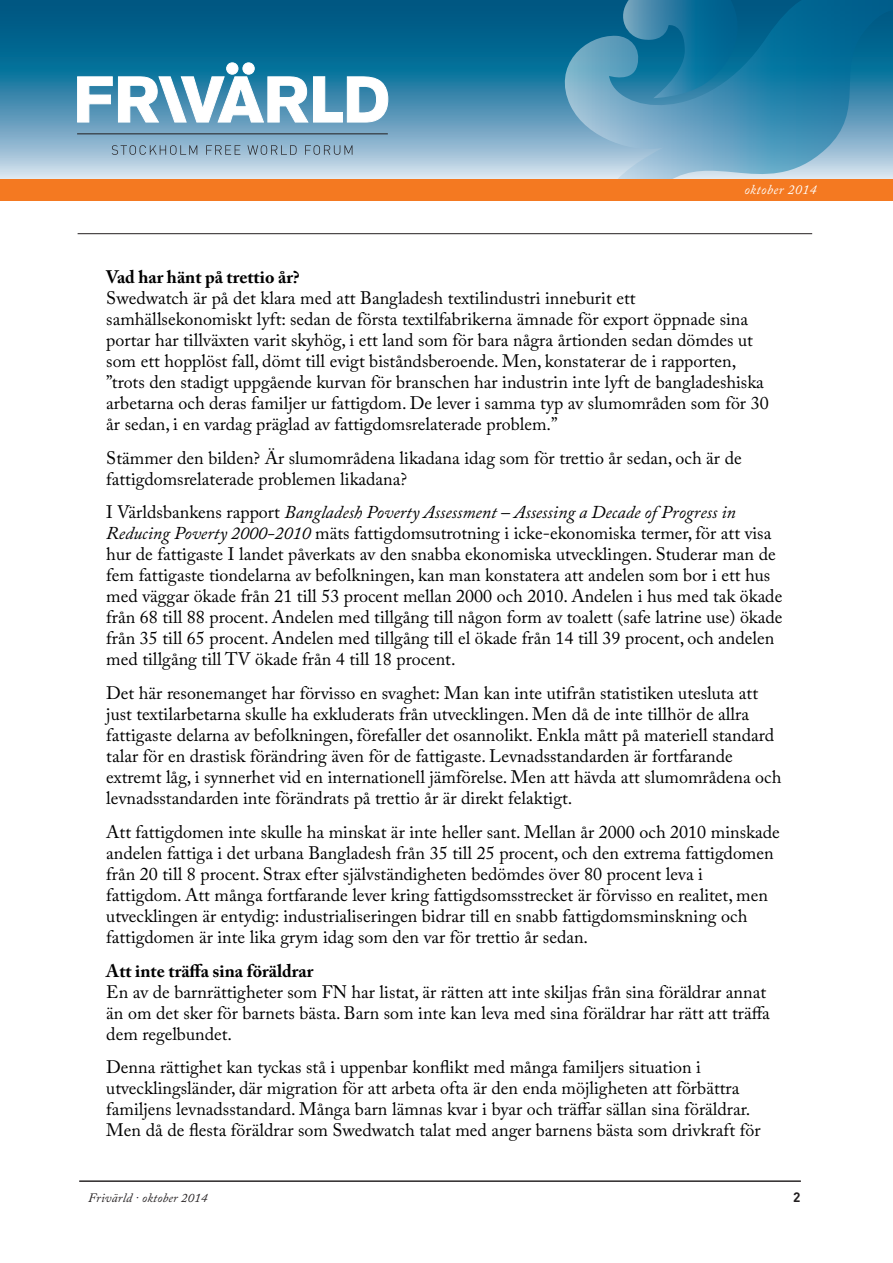
<style>
.page{position:relative;width:893px;height:1263px;background:#fff}
.page>*{position:absolute;margin:0;border:0;box-sizing:border-box;transform-origin:0 0}
.t1{font:18px/21px "Adobe Caslon Pro";color:#000}
.t2{font:italic 13.5px "Adobe Caslon Pro";letter-spacing:.04em;color:#fff}
.t3{font:700 13.5px "DIN";color:#231f20}
.t4{font:italic 12.75px "Adobe Caslon Pro";letter-spacing:.02em;color:#231f20}
.s1{font-weight:700}
.s2{font-style:italic}
</style>
<div class="page">
<hr style="left:78px;top:233px;width:734px;height:1px;background:#231f20">
<svg style="left:0;top:0;width:565px;height:179px;background:#4189ab"></svg>
<svg style="left:565px;top:0;width:328px;height:179px;background:#4f94b6"></svg>
<svg style="left:616px;top:0;width:132px;height:98px;background:#1c779f"></svg>
<div style="left:0;top:179px;width:893px;height:22px;background:#f47921"></div>
<svg style="left:77px;top:76px;width:312px;height:47px"></svg>
<div style="left:227px;top:63px;width:11px;height:11px;background:#fff;border-radius:50%"></div>
<div style="left:226px;top:62px;width:12px;height:13px;border:1px solid #fff;border-radius:50%"></div>
<div style="left:243px;top:63px;width:11px;height:11px;background:#fff;border-radius:50%"></div>
<div style="left:243px;top:62px;width:12px;height:13px;border:1px solid #fff;border-radius:50%"></div>
<svg style="left:112px;top:145px;width:85px;height:10px"></svg>
<svg style="left:206px;top:145px;width:34px;height:10px"></svg>
<svg style="left:247px;top:145px;width:50px;height:10px"></svg>
<svg style="left:305px;top:145px;width:47px;height:10px"></svg>
<hr style="left:77px;top:133px;width:311px;height:1px;background:#231f20">
<hr style="left:79px;top:1181px;width:722px;height:1px;background:#231f20">
<p class="t2" style="left:744px;top:181px;width:74px">oktober 2014</p>
<p class="t1" style="left:106px;top:266px;width:664px"><span class="s1">Vad har hänt på trettio år?<br></span>Swedwatch är på det klara med att Bangladesh textilindustri inneburit ett samhällsekonomiskt lyft: sedan de första textilfabrikerna ämnade för export öppnade sina portar har tillväxten varit skyhög, i ett land som för bara några årtionden sedan dömdes ut som ett hopplöst fall, dömt till evigt biståndsberoende. Men, konstaterar de i rapporten, ”trots den stadigt uppgående kurvan för branschen har industrin inte lyft de bangladeshiska arbetarna och deras familjer ur fattigdom. De lever i samma typ av slumområden som för 30 år sedan, i en vardag präglad av fattigdomsrelaterade problem.”</p>
<p class="t1" style="left:106px;top:447px;width:637px">Stämmer den bilden? Är slumområdena likadana idag som för trettio år sedan, och är de fattigdomsrelaterade problemen likadana?</p>
<p class="t1" style="left:106px;top:502px;width:678px">I Världsbankens rapport <span class="s2">Bangladesh Poverty Assessment – Assessing a Decade of Progress in Reducing Poverty 2000-2010</span> mäts fattigdomsutrotning i icke-ekonomiska termer, för att visa hur de fattigaste I landet påverkats av den snabba ekonomiska utvecklingen. Studerar man de fem fattigaste tiondelarna av befolkningen, kan man konstatera att andelen som bor i ett hus med väggar ökade från 21 till 53 procent mellan 2000 och 2010. Andelen i hus med tak ökade från 68 till 88 procent. Andelen med tillgång till någon form av toalett (safe latrine use) ökade från 35 till 65 procent. Andelen med tillgång till el ökade från 14 till 39 procent, och andelen med tillgång till TV ökade från 4 till 18 procent.</p>
<p class="t1" style="left:106px;top:682px;width:677px">Det här resonemanget har förvisso en svaghet: Man kan inte utifrån statistiken utesluta att just textilarbetarna skulle ha exkluderats från utvecklingen. Men då de inte tillhör de allra fattigaste delarna av befolkningen, förefaller det osannolikt. Enkla mått på materiell standard talar för en drastisk förändring även för de fattigaste. Levnadsstandarden är fortfarande extremt låg, i synnerhet vid en internationell jämförelse. Men att hävda att slumområdena och levnadsstandarden inte förändrats på trettio år är direkt felaktigt.</p>
<p class="t1" style="left:106px;top:821px;width:675px">Att fattigdomen inte skulle ha minskat är inte heller sant. Mellan år 2000 och 2010 minskade andelen fattiga i det urbana Bangladesh från 35 till 25 procent, och den extrema fattigdomen från 20 till 8 procent. Strax efter självständigheten bedömdes över 80 procent leva i fattigdom. Att många fortfarande lever kring fattigdsomsstrecket är förvisso en realitet, men utvecklingen är entydig: industrialiseringen bidrar till en snabb fattigdomsminskning och fattigdomen är inte lika grym idag som den var för trettio år sedan.</p>
<p class="t1" style="left:106px;top:960px;width:665px"><span class="s1">Att inte träffa sina föräldrar<br></span>En av de barnrättigheter som FN har listat, är rätten att inte skiljas från sina föräldrar annat än om det sker för barnets bästa. Barn som inte kan leva med sina föräldrar har rätt att träffa dem regelbundet.</p>
<p class="t1" style="left:106px;top:1057px;width:656px">Denna rättighet kan tyckas stå i uppenbar konflikt med många familjers situation i utvecklingsländer, där migration för att arbeta ofta är den enda möjligheten att förbättra familjens levnadsstandard. Många barn lämnas kvar i byar och träffar sällan sina föräldrar.<br>Men då de flesta föräldrar som Swedwatch talat med anger barnens bästa som drivkraft för</p>
<p class="t4" style="left:88px;top:1190px;width:121px">Frivärld · oktober 2014</p>
<p class="t3" style="left:793px;top:1188px;width:9px">2</p>
</div>
